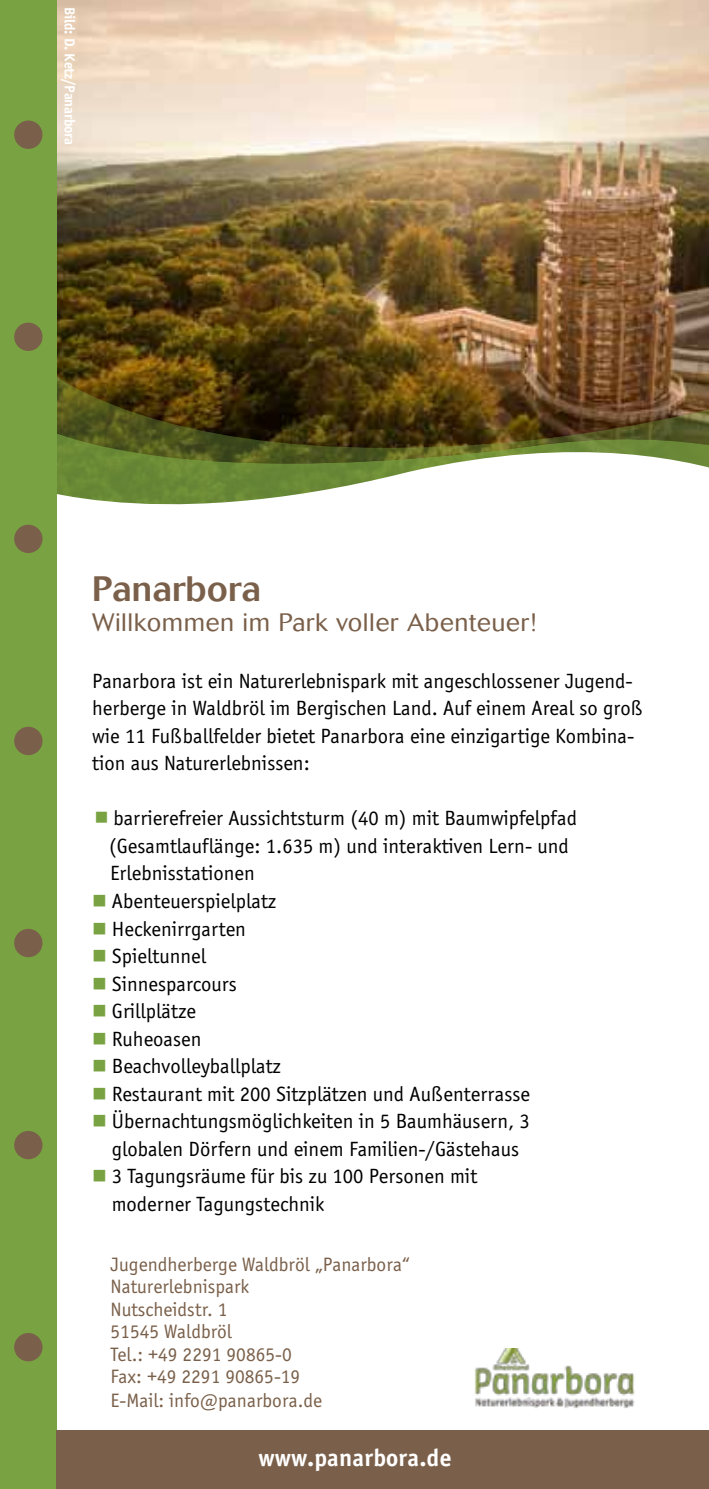
<style>
.page{position:relative;width:709px;height:1489px;background:#fff}
.page>*{position:absolute;margin:0;border:0;box-sizing:border-box;transform-origin:0 0}
.t1{font:500 35px "Cosmos Std";letter-spacing:.005em;color:#7a604a}
.t2{font:300 25px "Cosmos Std";letter-spacing:.02em;color:#7a604a}
.t3{font:700 25px "Officina Sans EF";letter-spacing:.01em;color:#fff}
.t4{font:21.25px/27.5px "Officina Sans EF";color:#000}
.t5{font:20px/22.8px "Officina Sans EF";color:#7a604a}
.t6{font:700 15px "Officina Sans EF";letter-spacing:-.02em;color:#fff}
.s1{color:#79a342}
</style>
<div class="page">
<img style="left:57px;top:0;width:652px;height:359px">
<img style="left:474px;top:1348px;width:161px;height:60px">
<img style="left:57px;top:359px;width:652px;height:65px">
<svg style="left:57px;top:424px;width:652px;height:9px;background:#423a13"></svg>
<svg style="left:57px;top:433px;width:652px;height:72px"></svg>
<div style="left:0;top:0;width:57px;height:1488px;background:#79a342"></div>
<div style="left:14px;top:524px;width:29px;height:29px;background:#7a604a;border-radius:50%"></div>
<div style="left:14px;top:726px;width:29px;height:29px;background:#7a604a;border-radius:50%"></div>
<div style="left:14px;top:928px;width:29px;height:29px;background:#7a604a;border-radius:50%"></div>
<div style="left:14px;top:1130px;width:29px;height:29px;background:#7a604a;border-radius:50%"></div>
<div style="left:14px;top:120px;width:29px;height:29px;background:#7a604a;border-radius:50%"></div>
<div style="left:14px;top:322px;width:29px;height:29px;background:#7a604a;border-radius:50%"></div>
<div style="left:14px;top:1332px;width:29px;height:29px;background:#7a604a;border-radius:50%"></div>
<div style="left:57px;top:1430px;width:652px;height:58px;background:#7a604a"></div>
<p class="t6" style="left:79px;top:7px;width:139px;rotate:90deg">Bild: D. Ketz/Panarbora</p>
<h1 class="t1" style="left:92px;top:568px;width:171px">Panarbora</h1>
<p class="t2" style="left:92px;top:607px;width:446px">Willkommen im Park voller Abenteuer!</p>
<p class="t4" style="left:92px;top:667px;width:552px">Panarbora ist ein Naturerlebnispark mit angeschlossener Jugend&shy;herberge in Waldbröl im Bergischen Land. Auf einem Areal so groß wie 11 Fußballfelder bietet Panarbora eine einzigartige Kombina&shy;tion aus Naturerlebnissen:</p>
<p class="t4" style="left:109px;top:804px;width:469px">barrierefreier Aussichtsturm (40 m) mit Baumwipfelpfad (Gesamtlauflänge: 1.635 m) und interaktiven Lern- und<br>Erlebnisstationen</p>
<p class="t4" style="left:92px;top:887px;width:186px"><span class="s1">■</span> Abenteuerspielplatz</p>
<p class="t4" style="left:92px;top:914px;width:155px"><span class="s1">■</span> Heckenirrgarten</p>
<p class="t4" style="left:92px;top:942px;width:115px"><span class="s1">■</span> Spieltunnel</p>
<p class="t4" style="left:92px;top:969px;width:146px"><span class="s1">■</span> Sinnesparcours</p>
<p class="t4" style="left:92px;top:997px;width:105px"><span class="s1">■</span> Grillplätze</p>
<p class="t4" style="left:92px;top:1024px;width:111px"><span class="s1">■</span> Ruheoasen</p>
<p class="t4" style="left:92px;top:1052px;width:190px"><span class="s1">■</span> Beachvolleyballplatz</p>
<p class="t4" style="left:92px;top:1079px;width:439px"><span class="s1">■</span> Restaurant mit 200 Sitzplätzen und Außenterrasse</p>
<p class="t4" style="left:92px;top:1107px;width:439px;text-align:center"><span class="s1">■</span> Übernachtungsmöglichkeiten in 5 Baumhäusern, 3 globalen Dörfern und einem Familien-/Gästehaus</p>
<p class="t4" style="left:112px;top:1162px;width:367px;text-indent:-20px"><span class="s1">■</span> 3 Tagungsräume für bis zu 100 Personen mit moderner Tagungstechnik</p>
<p class="t5" style="left:111px;top:1252px;width:301px">Jugendherberge Waldbröl „Panarbora“<br>Naturerlebnispark<br>Nutscheidstr. 1<br>51545 Waldbröl<br>Tel.: +49 2291 90865-0<br>Fax: +49 2291 90865-19<br>E-Mail: info@panarbora.de</p>
<p class="t3" style="left:258px;top:1442px;width:194px">www.panarbora.de</p>
</div>
